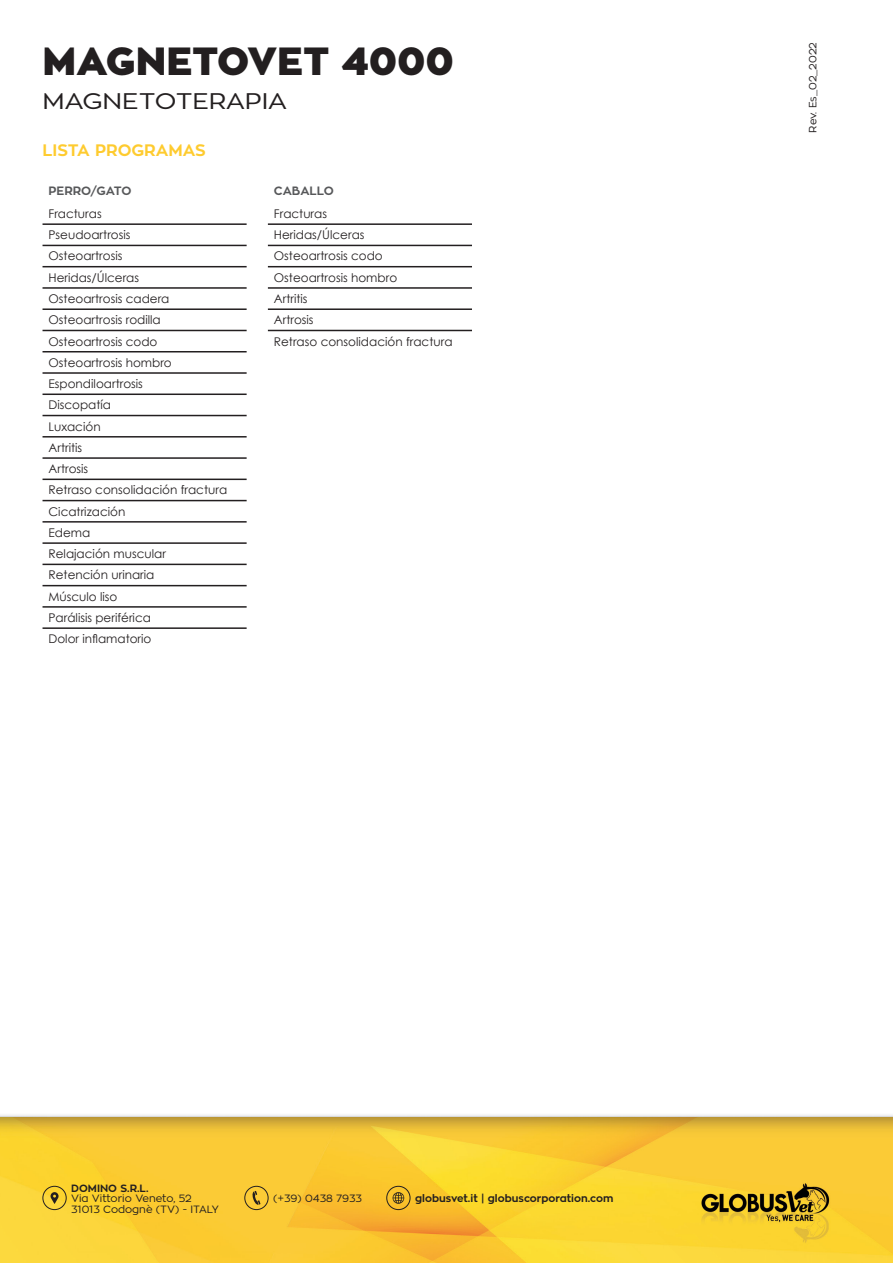
<style>
.page{position:relative;width:893px;height:1263px;background:#fff}
.page>*{position:absolute;margin:0;border:0;box-sizing:border-box;transform-origin:0 0}
.t1{font:900 39px "Zona Pro";color:#231f20}
.t2{font:22.5px "Zona Pro";color:#231f20;scale:1.14 1}
.t3{font:700 16.5px "Zona Pro";color:#fecb2f}
.t4{font:12px/21.3px "Century Gothic";color:#231f20}
.t5{font:700 12px "Zona Pro";color:#57585a}
.t6{font:10.5px/10.5px "Zona Pro";color:#231f20}
.t7{font:700 10.5px "Zona Pro";color:#231f20}
</style>
<div class="page">
<img style="left:0;top:223px;width:893px;height:1040px">
<div style="left:43px;top:1186px;width:24px;height:24px;border:1px solid #231f20;border-radius:50%"></div>
<svg style="left:51px;top:1192px;width:8px;height:12px"></svg>
<div style="left:244px;top:1186px;width:24px;height:24px;border:1px solid #231f20;border-radius:50%"></div>
<svg style="left:251px;top:1191px;width:9px;height:14px"></svg>
<div style="left:386px;top:1186px;width:24px;height:24px;border:1px solid #231f20;border-radius:50%"></div>
<svg style="left:393px;top:1192px;width:11px;height:12px"></svg>
<hr style="left:43px;top:223px;width:204px;height:2px;background:#231f20">
<hr style="left:43px;top:245px;width:204px;height:1px;background:#231f20">
<hr style="left:43px;top:287px;width:204px;height:2px;background:#231f20">
<hr style="left:43px;top:308px;width:204px;height:2px;background:#231f20">
<hr style="left:43px;top:330px;width:204px;height:1px;background:#231f20">
<hr style="left:43px;top:351px;width:204px;height:1px;background:#231f20">
<hr style="left:43px;top:372px;width:204px;height:2px;background:#231f20">
<hr style="left:43px;top:266px;width:204px;height:1px;background:#231f20">
<hr style="left:43px;top:393px;width:204px;height:2px;background:#231f20">
<hr style="left:43px;top:415px;width:204px;height:1px;background:#231f20">
<hr style="left:43px;top:436px;width:204px;height:1px;background:#231f20">
<hr style="left:43px;top:457px;width:204px;height:2px;background:#231f20">
<hr style="left:43px;top:479px;width:204px;height:1px;background:#231f20">
<hr style="left:43px;top:500px;width:204px;height:1px;background:#231f20">
<hr style="left:43px;top:521px;width:204px;height:2px;background:#231f20">
<hr style="left:43px;top:542px;width:204px;height:2px;background:#231f20">
<hr style="left:43px;top:564px;width:204px;height:1px;background:#231f20">
<hr style="left:43px;top:585px;width:204px;height:1px;background:#231f20">
<hr style="left:43px;top:606px;width:204px;height:2px;background:#231f20">
<hr style="left:43px;top:627px;width:204px;height:2px;background:#231f20">
<hr style="left:268px;top:245px;width:204px;height:1px;background:#231f20">
<hr style="left:268px;top:266px;width:204px;height:1px;background:#231f20">
<hr style="left:268px;top:223px;width:204px;height:2px;background:#231f20">
<hr style="left:268px;top:287px;width:204px;height:2px;background:#231f20">
<hr style="left:268px;top:308px;width:204px;height:2px;background:#231f20">
<hr style="left:268px;top:330px;width:204px;height:1px;background:#231f20">
<h1 class="t1" style="left:43px;top:35px;width:413px">MAGNETOVET 4000</h1>
<h2 class="t2" style="left:43px;top:86px;width:216px">MAGNETOTERAPIA</h2>
<h3 class="t3" style="left:43px;top:140px;width:165px">LISTA PROGRAMAS</h3>
<p class="t5" style="left:49px;top:183px;width:84px">PERRO/GATO</p>
<p class="t4" style="left:49px;top:203px;width:180px">Fracturas<br>Pseudoartrosis<br>Osteoartrosis<br>Heridas/Úlceras<br>Osteoartrosis cadera<br>Osteoartrosis rodilla<br>Osteoartrosis codo<br>Osteoartrosis hombro<br>Espondiloartrosis<br>Discopatía<br>Luxación<br>Artritis<br>Artrosis<br>Retraso consolidación fractura<br>Cicatrización<br>Edema<br>Relajación muscular<br>Retención urinaria<br>Músculo liso<br>Parálisis periférica<br>Dolor inflamatorio</p>
<p class="t5" style="left:274px;top:183px;width:61px">CABALLO</p>
<p class="t4" style="left:274px;top:203px;width:180px">Fracturas<br>Heridas/Úlceras<br>Osteoartrosis codo<br>Osteoartrosis hombro<br>Artritis<br>Artrosis<br>Retraso consolidación fractura</p>
<p class="t6" style="left:807px;top:133px;width:92px;rotate:-90deg">Rev. Es_02_2022</p>
<p class="t7" style="left:71px;top:1181px;width:79px">DOMINO S.R.L.</p>
<p class="t6" style="left:71px;top:1193px;width:149px">Via Vittorio Veneto, 52<br>31013 Codognè (TV) - ITALY</p>
<p class="t6" style="left:273px;top:1193px;width:90px">(+39) 0438 7933</p>
<p class="t7" style="left:415px;top:1192px;width:200px">globusvet.it | globuscorporation.com</p>
</div>
